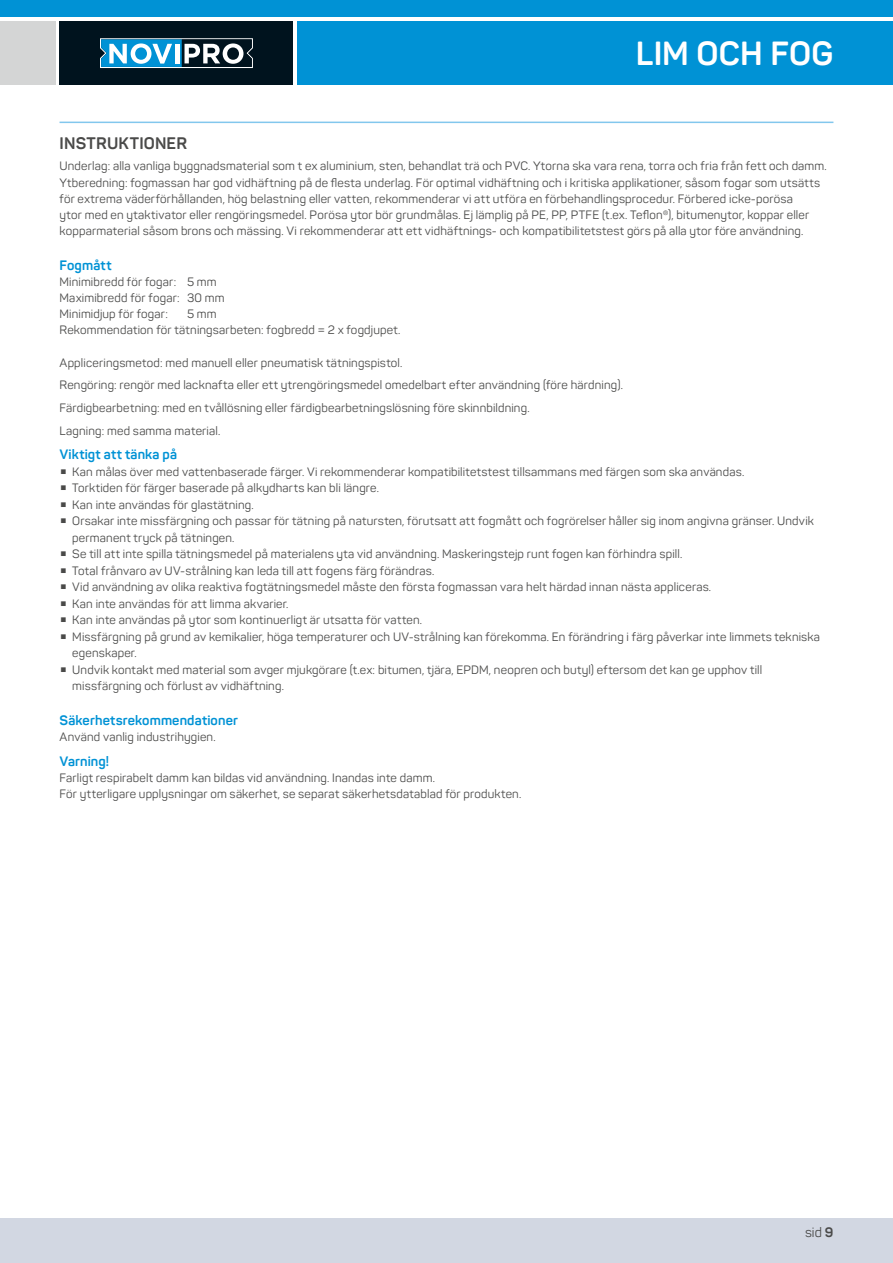
<style>
.page{position:relative;width:893px;height:1263px;background:#fff}
.page>*{position:absolute;margin:0;border:0;box-sizing:border-box;transform-origin:0 0}
.t1{font:700 33px "Panton";letter-spacing:.005em;color:#fff}
.t2{font:700 16.5px "Panton";letter-spacing:.01em;color:#4a4a49}
.t3{font:700 13.5px "Panton";letter-spacing:.01em;color:#0092d5}
.t4{font:13.5px "Panton";color:#4a4a49}
.t5{font:12px/16.5px "Panton";letter-spacing:.015em;color:#4a4a49}
.s1{font-weight:700}
</style>
<div class="page">
<div style="left:298px;top:21px;width:595px;height:64px;background:#0092d5"></div>
<div style="left:0;top:21px;width:55px;height:64px;background:#d4d5d5"></div>
<div style="left:60px;top:21px;width:233px;height:64px;background:#00131e"></div>
<svg style="left:100px;top:38px;width:153px;height:30px"></svg>
<div style="left:0;top:0;width:893px;height:17px;background:#0092d5"></div>
<div style="left:0;top:1218px;width:893px;height:45px;background:#d2d7e2"></div>
<hr style="left:60px;top:122px;width:773px;height:1px;background:#82c7ed">
<h1 class="t1" style="left:636px;top:33px;width:199px">LIM OCH FOG</h1>
<h2 class="t2" style="left:60px;top:133px;width:129px">INSTRUKTIONER</h2>
<p class="t5" style="left:60px;top:158px;width:769px">Underlag: alla vanliga byggnadsmaterial som t ex aluminium, sten, behandlat trä och PVC. Ytorna ska vara rena, torra och fria från fett och damm.<br>Ytberedning: fogmassan har god vidhäftning på de flesta underlag. För optimal vidhäftning och i kritiska applikationer, såsom fogar som utsätts för extrema väderförhållanden, hög belastning eller vatten, rekommenderar vi att utföra en förbehandlingsprocedur. Förbered icke-porösa<br>ytor med en ytaktivator eller rengöringsmedel. Porösa ytor bör grundmålas. Ej lämplig på PE, PP, PTFE (t.ex. Teflon®), bitumenytor, koppar eller kopparmaterial såsom brons och mässing. Vi rekommenderar att ett vidhäftnings- och kompatibilitetstest görs på alla ytor före användning.</p>
<p class="t3" style="left:60px;top:256px;width:54px">Fogmått</p>
<p class="t5" style="left:60px;top:273px;width:167px">Minimibredd för fogar: 5 mm<br>Maximibredd för fogar: 30 mm<br>Minimidjup för fogar:</p>
<p class="t5" style="left:60px;top:306px;width:342px;text-indent:128px">5 mm<br>Rekommendation för tätningsarbeten: fogbredd = 2 x fogdjupet.</p>
<p class="t5" style="left:60px;top:351px;width:565px;line-height:22.5px">Appliceringsmetod: med manuell eller pneumatisk tätningspistol.<br>Rengöring: rengör med lacknafta eller ett ytrengöringsmedel omedelbart efter användning (före härdning).<br>Färdigbearbetning: med en tvållösning eller färdigbearbetningslösning före skinnbildning.<br>Lagning: med samma material.</p>
<p class="t3" style="left:60px;top:446px;width:119px">Viktigt att tänka på</p>
<p class="t5" style="left:72px;top:463px;width:749px">Kan målas över med vattenbaserade färger. Vi rekommenderar kompatibilitetstest tillsammans med färgen som ska användas.<br>Torktiden för färger baserade på alkydharts kan bli längre.<br>Kan inte användas för glastätning.<br>Orsakar inte missfärgning och passar för tätning på natursten, förutsatt att fogmått och fogrörelser håller sig inom angivna gränser. Undvik permanent tryck på tätningen.<br>Se till att inte spilla tätningsmedel på materialens yta vid användning. Maskeringstejp runt fogen kan förhindra spill.<br>Total frånvaro av UV-strålning kan leda till att fogens färg förändras.<br>Vid användning av olika reaktiva fogtätningsmedel måste den första fogmassan vara helt härdad innan nästa appliceras.<br>Kan inte användas för att limma akvarier.<br>Kan inte användas på ytor som kontinuerligt är utsatta för vatten.<br>Missfärgning på grund av kemikalier, höga temperaturer och UV-strålning kan förekomma. En förändring i färg påverkar inte limmets tekniska egenskaper.<br>Undvik kontakt med material som avger mjukgörare (t.ex: bitumen, tjära, EPDM, neopren och butyl) eftersom det kan ge upphov till missfärgning och förlust av vidhäftning.</p>
<p class="t3" style="left:60px;top:712px;width:180px">Säkerhetsrekommendationer</p>
<p class="t5" style="left:60px;top:729px;width:158px">Använd vanlig industrihygien.</p>
<p class="t3" style="left:60px;top:753px;width:51px">Varning!</p>
<p class="t5" style="left:60px;top:769px;width:463px">Farligt respirabelt damm kan bildas vid användning. Inandas inte damm.<br>För ytterligare upplysningar om säkerhet, se separat säkerhetsdatablad för produkten.</p>
<p class="t4" style="left:805px;top:1224px;width:30px">sid <span class="s1">9</span></p>
</div>
